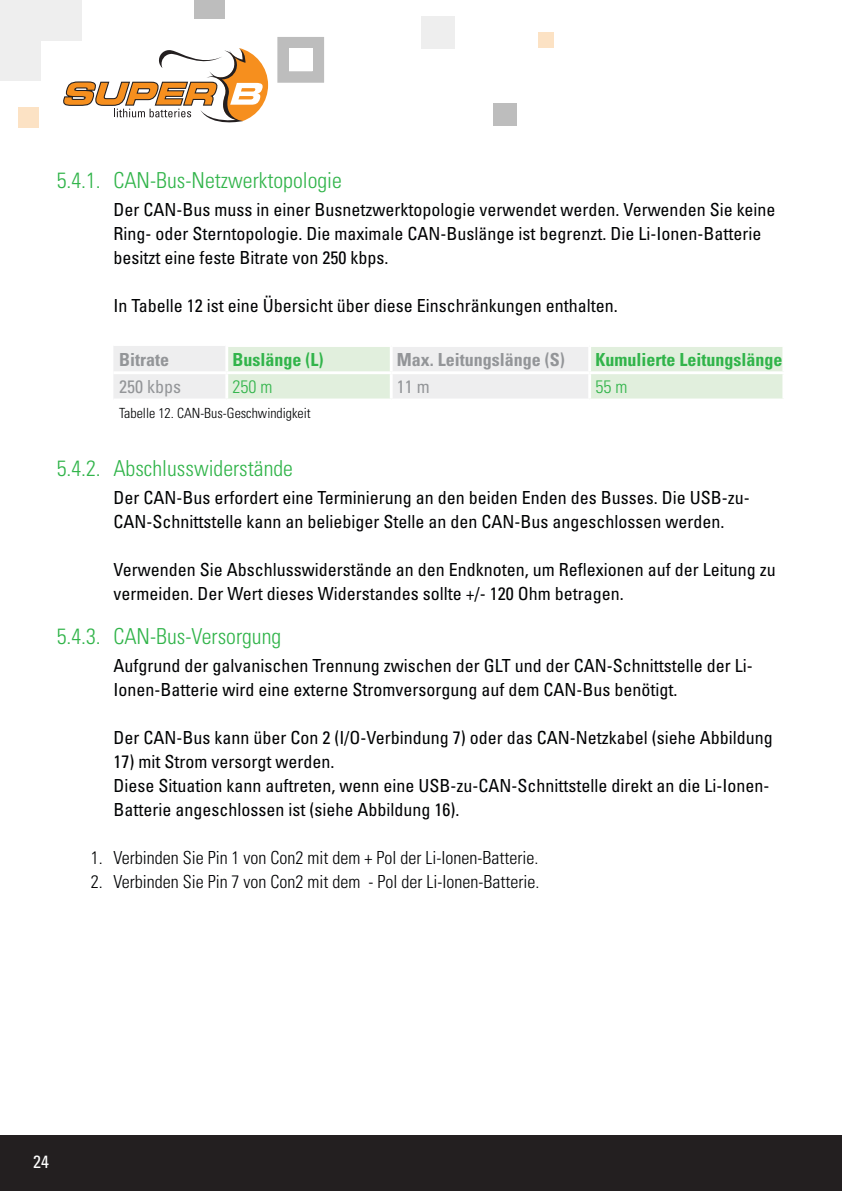
<style>
.page{position:relative;width:842px;height:1191px;background:#fff}
.page>*{position:absolute;margin:0;border:0;box-sizing:border-box;transform-origin:0 0}
.t1{font:300 condensed 22px "Univers LT Std";color:#31b44a}
.t2{font:condensed 18px/24px "Univers LT Std";color:#010203}
.t3{font:300 condensed 18px "Univers LT Std";color:#010203}
.tabel_kop_groen{font:700 condensed 18px "Univers LT Std";color:#31b44a}
.tabel_kop_grijs{font:700 condensed 18px "Univers LT Std";color:#939598}
.tabel_stijl_grijs{font:condensed 18px "Univers LT Std";color:#939598}
.tabel_stijl_groen{font:300 condensed 18px "Univers LT Std";color:#31b44a}
.t4{font:condensed 17.8px "Univers LT Std";color:#fff}
.t5{font:300 condensed 14px "Univers LT Std";color:#010203}
</style>
<div class="page">
<div style="left:0;top:1135px;width:842px;height:56px;background:#231f20"></div>
<div style="left:493px;top:103px;width:23px;height:23px;background:#bdbdbd"></div>
<div style="left:538px;top:32px;width:16px;height:16px;background:#fce2c4"></div>
<div style="left:421px;top:17px;width:34px;height:32px;background:#eee"></div>
<svg style="left:277px;top:37px;width:47px;height:46px;background:#bfbfbf"></svg>
<div style="left:289px;top:48px;width:23px;height:23px;background:#fff"></div>
<div style="left:19px;top:107px;width:20px;height:20px;background:#fce2c4"></div>
<div style="left:0;top:40px;width:41px;height:40px;background:#eee"></div>
<div style="left:0;top:0;width:41px;height:40px;background:#eee"></div>
<div style="left:41px;top:0;width:41px;height:40px;background:#eee"></div>
<div style="left:194px;top:0;width:31px;height:18px;background:#bdbdbd"></div>
<svg style="left:63px;top:48px;width:205px;height:74px"></svg>
<svg style="left:113px;top:346px;width:669px;height:52px;background:#e7eee5"></svg>
<hr style="left:225px;top:344px;width:166px;height:3px;background:#fff">
<hr style="left:225px;top:347px;width:3px;height:24px;background:#fff">
<hr style="left:391px;top:344px;width:199px;height:3px;background:#fff">
<hr style="left:390px;top:347px;width:3px;height:24px;background:#fff">
<hr style="left:590px;top:344px;width:195px;height:3px;background:#fff">
<hr style="left:588px;top:347px;width:3px;height:24px;background:#fff">
<hr style="left:113px;top:371px;width:114px;height:3px;background:#fff">
<hr style="left:227px;top:371px;width:164px;height:3px;background:#fff">
<hr style="left:225px;top:374px;width:3px;height:24px;background:#fff">
<hr style="left:391px;top:371px;width:199px;height:3px;background:#fff">
<hr style="left:390px;top:374px;width:3px;height:24px;background:#fff">
<hr style="left:590px;top:371px;width:195px;height:3px;background:#fff">
<hr style="left:588px;top:374px;width:3px;height:24px;background:#fff">
<p class="t1" style="left:57px;top:167px;width:287px">5.4.1. CAN-Bus-Netzwerktopologie</p>
<p class="t2" style="left:113px;top:197px;width:664px">Der CAN-Bus muss in einer Busnetzwerktopologie verwendet werden. Verwenden Sie keine<br>Ring- oder Sterntopologie. Die maximale CAN-Buslänge ist begrenzt. Die Li-Ionen-Batterie besitzt eine feste Bitrate von 250 kbps.</p>
<p class="t2" style="left:113px;top:293px;width:506px">In Tabelle 12 ist eine Übersicht über diese Einschränkungen enthalten.</p>
<p class="tabel_kop_grijs" style="left:119px;top:348px;width:52px">Bitrate</p>
<p class="tabel_kop_groen" style="left:232px;top:348px;width:92px">Buslänge (L)</p>
<p class="tabel_kop_grijs" style="left:397px;top:348px;width:169px">Max. Leitungslänge (S)</p>
<p class="tabel_kop_groen" style="left:595px;top:348px;width:189px">Kumulierte Leitungslänge</p>
<p class="tabel_stijl_grijs" style="left:119px;top:375px;width:63px">250 kbps</p>
<p class="tabel_stijl_groen" style="left:232px;top:376px;width:41px">250 m</p>
<p class="tabel_stijl_grijs" style="left:397px;top:375px;width:34px">11 m</p>
<p class="tabel_stijl_groen" style="left:595px;top:376px;width:33px">55 m</p>
<p class="t5" style="left:119px;top:405px;width:193px">Tabelle 12. CAN-Bus-Geschwindigkeit</p>
<p class="t1" style="left:57px;top:455px;width:238px">5.4.2. Abschlusswiderstände</p>
<p class="t2" style="left:113px;top:485px;width:638px">Der CAN-Bus erfordert eine Terminierung an den beiden Enden des Busses. Die USB-zu-<br>CAN-Schnittstelle kann an beliebiger Stelle an den CAN-Bus angeschlossen werden.</p>
<p class="t2" style="left:113px;top:557px;width:664px">Verwenden Sie Abschlusswiderstände an den Endknoten, um Reflexionen auf der Leitung zu vermeiden. Der Wert dieses Widerstandes sollte +/- 120 Ohm betragen.</p>
<p class="t1" style="left:57px;top:623px;width:226px">5.4.3. CAN-Bus-Versorgung</p>
<p class="t2" style="left:113px;top:653px;width:641px">Aufgrund der galvanischen Trennung zwischen der GLT und der CAN-Schnittstelle der Li-<br>Ionen-Batterie wird eine externe Stromversorgung auf dem CAN-Bus benötigt.</p>
<p class="t2" style="left:113px;top:725px;width:661px">Der CAN-Bus kann über Con 2 (I/O-Verbindung 7) oder das CAN-Netzkabel (siehe Abbildung</p>
<p class="t2" style="left:113px;top:749px;width:222px">17) mit Strom versorgt werden.</p>
<p class="t2" style="left:113px;top:773px;width:657px">Diese Situation kann auftreten, wenn eine USB-zu-CAN-Schnittstelle direkt an die Li-Ionen-<br>Batterie angeschlossen ist (siehe Abbildung 16).</p>
<p class="t3" style="left:91px;top:847px;width:449px">1. Verbinden Sie Pin 1 von Con2 mit dem + Pol der Li-Ionen-Batterie.</p>
<p class="t3" style="left:91px;top:871px;width:450px">2. Verbinden Sie Pin 7 von Con2 mit dem - Pol der Li-Ionen-Batterie.</p>
<p class="t4" style="left:33px;top:1150px;width:17px">24</p>
</div>
